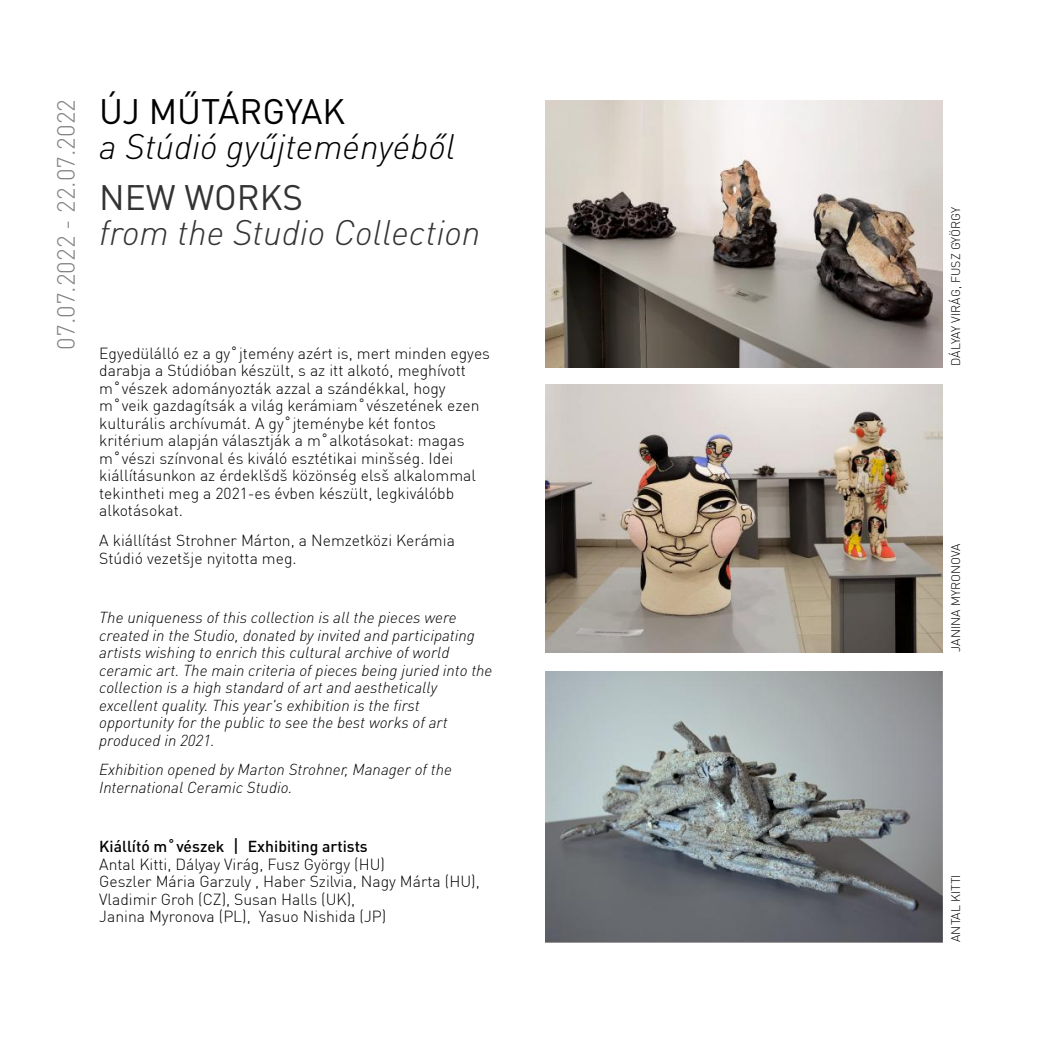
<style>
.page{position:relative;width:1042px;height:1042px;background:#fff}
.page>*{position:absolute;margin:0;border:0;box-sizing:border-box;transform-origin:0 0}
.t1{font:italic 300 35px "DIN Pro";color:#333}
.t2{font:italic 300 35px "DIN Pro";color:#000}
.t3{font:35px "DIN Pro";color:#000}
.t4{font:35px "DIN Pro";color:#333}
.t5{font:300 24.5px "DIN Pro";color:#808080}
.t6{font:300 15.75px/17.5px "DIN Pro";color:#000}
.t7{font:italic 300 15.75px/17.5px "DIN Pro";color:#000}
.t8{font:300 12.25px "DIN Pro";color:#000}
.s1{font-weight:500}
.s2{font-family:"Hiragino Sans W5";font-weight:400}
</style>
<div class="page">
<img style="left:546px;top:384px;width:397px;height:269px">
<img style="left:546px;top:100px;width:397px;height:267px">
<img style="left:546px;top:671px;width:397px;height:272px">
<h2 class="t5" style="left:56px;top:350px;width:252px;rotate:-90deg">07.07.2022 - 22.07.2022</h2>
<h1 class="t3" style="left:99px;top:99px;width:248px">ÚJ MŰTÁRGYAK</h1>
<h1 class="t2" style="left:99px;top:134px;width:358px">a Stúdió gyűjteményéből</h1>
<h1 class="t4" style="left:99px;top:185px;width:205px">NEW WORKS</h1>
<h1 class="t1" style="left:99px;top:220px;width:383px">from the Studio Collection</h1>
<p class="t6" style="left:99px;top:346px;width:392px">Egyedülálló ez a gy˚jtemény azért is, mert minden egyes darabja a Stúdióban készült, s az itt alkotó, meghívott m˚vészek adományozták azzal a szándékkal, hogy m˚veik gazdagítsák a világ kerámiam˚vészetének ezen kulturális archívumát. A gy˚jteménybe két fontos kritérium alapján választják a m˚alkotásokat: magas m˚vészi színvonal és kiváló esztétikai minšség. Idei kiállításunkon az érdeklšdš közönség elsš alkalommal tekintheti meg a 2021-es évben készült, legkiválóbb alkotásokat.</p>
<p class="t6" style="left:99px;top:533px;width:357px">A kiállítást Strohner Márton, a Nemzetközi Kerámia<br>Stúdió vezetšje nyitotta meg.</p>
<p class="t7" style="left:99px;top:610px;width:395px">The uniqueness of this collection is all the pieces were created in the Studio, donated by invited and participating artists wishing to enrich this cultural archive of world ceramic art. The main criteria of pieces being juried into the collection is a high standard of art and aesthetically excellent quality. This year's exhibition is the first opportunity for the public to see the best works of art produced in 2021.</p>
<p class="t7" style="left:99px;top:763px;width:354px">Exhibition opened by Marton Strohner, Manager of the<br>International Ceramic Studio.</p>
<p class="t6" style="left:99px;top:839px;width:382px"><span class="s1">Kiállító m˚vészek</span> <span class="s2">⎜</span> <span class="s1">Exhibiting artists<br></span>Antal Kitti, Dályay Virág, Fusz György (HU)<br>Geszler Mária Garzuly , Haber Szilvia, Nagy Márta (HU), Vladimir Groh (CZ), Susan Halls (UK),<br>Janina Myronova (PL), Yasuo Nishida (JP)</p>
<p class="t8" style="left:951px;top:366px;width:161px;rotate:-90deg">DÁLYAY VIRÁG, FUSZ GYÖRGY</p>
<p class="t8" style="left:951px;top:651px;width:109px;rotate:-90deg">JANINA MYRONOVA</p>
<p class="t8" style="left:951px;top:942px;width:69px;rotate:-90deg">ANTAL KITTI</p>
</div>
